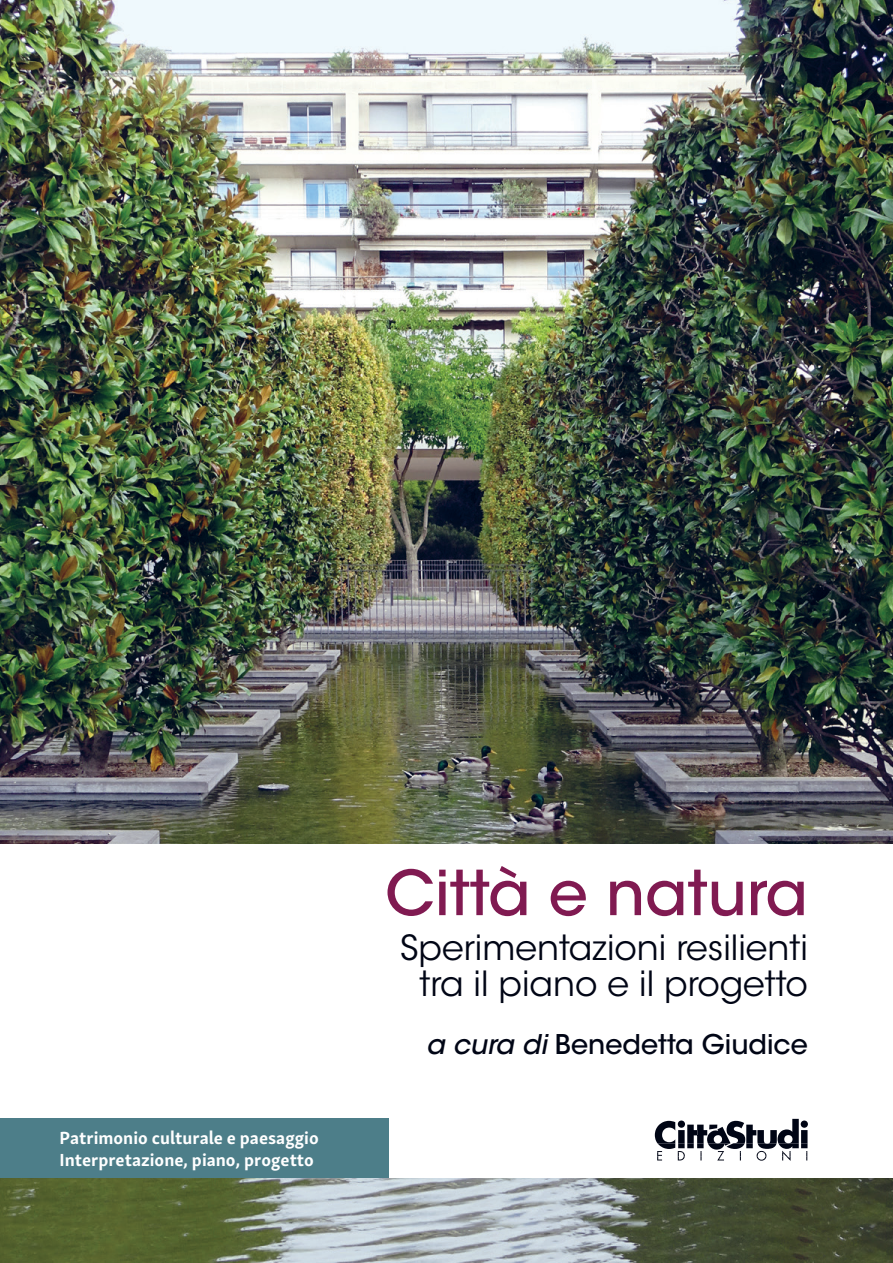
<style>
.page{position:relative;width:893px;height:1263px;background:#fff}
.page>*{position:absolute;margin:0;border:0;box-sizing:border-box;transform-origin:0 0}
.t1{font:500 61.5px "ITC Avant Garde Std";color:#801a51}
.t2{font:34.5px/36px "ITC Avant Garde Std";color:#000515;text-align:center}
.t3{font:500 27px "ITC Avant Garde Std";color:#000515}
.t4{font:700 18px/21.6px "Skolar Sans Pro";color:#fff}
.s1{font-style:italic}
</style>
<div class="page">
<img style="left:0;top:0;width:893px;height:1263px">
<div style="left:0;top:844px;width:893px;height:334px;background:#fff"></div>
<svg style="left:655px;top:1119px;width:153px;height:42px"></svg>
<div style="left:0;top:1118px;width:388px;height:60px;background:#4d7e89"></div>
<p class="t4" style="left:60px;top:1125px;width:261px">Patrimonio culturale e paesaggio<br>Interpretazione, piano, progetto</p>
<h1 class="t1" style="left:385px;top:855px;width:424px">Città e natura</h1>
<h2 class="t2" style="left:400px;top:930px;width:409px">Sperimentazioni resilienti tra il piano e il progetto</h2>
<h3 class="t3" style="left:426px;top:1027px;width:383px"><span class="s1">a cura di</span> Benedetta Giudice</h3>
</div>
